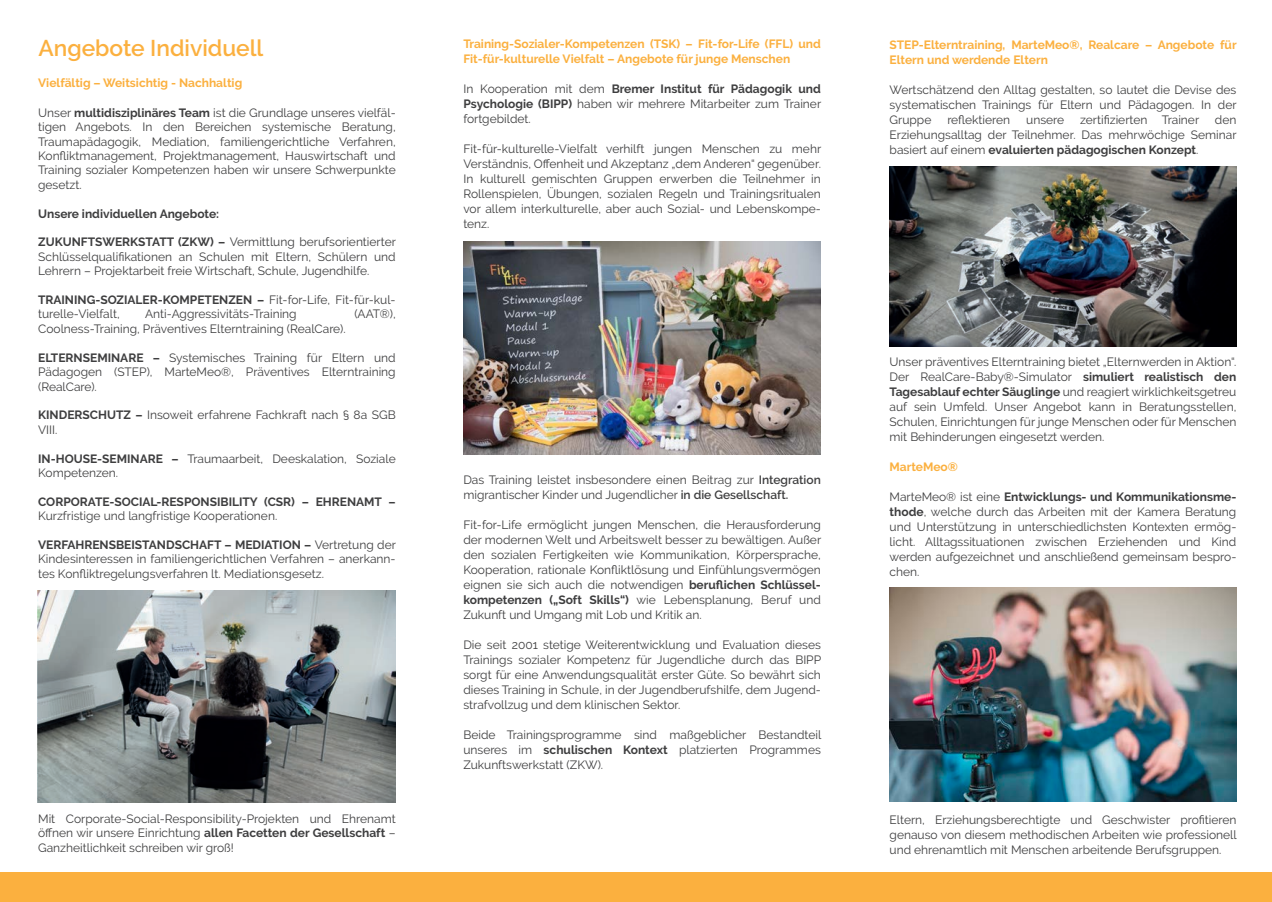
<style>
.page{position:relative;width:1272px;height:902px;background:#fff}
.page>*{position:absolute;margin:0;border:0;box-sizing:border-box;transform-origin:0 0}
.t1{font:600 22.8px "Raleway";color:#fbb03f}
.t2{font:12px/15px "Raleway";color:#3e3e3f;text-align:justify}
.t3{font:700 12px/15px "Raleway";color:#fbb03f}
.t4{font:700 12px "Raleway";color:#3e3e3f}
.s1{font-weight:700}
.s2{font-weight:600}
</style>
<div class="page">
<div style="left:0;top:872px;width:1271px;height:29px;background:#fbb03f"></div>
<img style="left:38px;top:590px;width:358px;height:212px">
<img style="left:463px;top:241px;width:358px;height:213px">
<img style="left:889px;top:166px;width:347px;height:180px">
<img style="left:889px;top:587px;width:347px;height:214px">
<h1 class="t1" style="left:38px;top:34px;width:226px">Angebote Individuell</h1>
<p class="t3" style="left:463px;top:37px;width:359px">Training-Sozialer-Kompetenzen (TSK) – Fit-for-Life (FFL) und<br>Fit-für-kulturelle Vielfalt – Angebote für junge Menschen</p>
<p class="t2" style="left:463px;top:82px;width:359px">In Kooperation mit dem <span class="s1">Bremer Institut für Pädagogik und Psychologie (BIPP)</span> haben wir mehrere Mitarbeiter zum Trainer fortgebildet.</p>
<p class="t2" style="left:463px;top:142px;width:359px">Fit-für-kulturelle-Vielfalt verhilft jungen Menschen zu mehr Verständnis, Offenheit und Akzeptanz „dem Anderen“ gegenüber.<br>In kulturell gemischten Gruppen erwerben die Teilnehmer in Rollenspielen, Übungen, sozialen Regeln und Trainingsritualen vor allem interkulturelle, aber auch Sozial- und Lebenskompe&shy;tenz.</p>
<p class="t3" style="left:38px;top:76px;width:206px">Vielfältig – Weitsichtig - Nachhaltig</p>
<p class="t2" style="left:38px;top:105px;width:359px;line-height:14.4px">Unser <span class="s1">multidisziplinäres Team</span> ist die Grundlage unseres vielfäl&shy;tigen Angebots. In den Bereichen systemische Beratung, Traumapädagogik, Mediation, familiengerichtliche Verfahren, Konfliktmanagement, Projektmanagement, Hauswirtschaft und Training sozialer Kompetenzen haben wir unsere Schwerpunkte gesetzt.</p>
<p class="t4" style="left:38px;top:206px;width:182px">Unsere individuellen Angebote:</p>
<p class="t2" style="left:38px;top:235px;width:359px;line-height:14.4px"><span class="s1">ZUKUNFTSWERKSTATT (ZKW) –</span> Vermittlung berufsorientierter Schlüsselqualifikationen an Schulen mit Eltern, Schülern und Lehrern – Projektarbeit freie Wirtschaft, Schule, Jugendhilfe.</p>
<p class="t2" style="left:38px;top:292px;width:359px;line-height:14.4px"><span class="s1">TRAINING-SOZIALER-KOMPETENZEN –</span> Fit-for-Life, Fit-für-kul&shy;turelle-Vielfalt,</p>
<p class="t2" style="left:145px;top:307px;width:153px">Anti-Aggressivitäts-Training</p>
<p class="t2" style="left:354px;top:307px;width:43px">(AAT®),</p>
<p class="t2" style="left:38px;top:321px;width:309px">Coolness-Training, Präventives Elterntraining (RealCare).</p>
<p class="t2" style="left:38px;top:350px;width:359px;line-height:14.4px"><span class="s1">ELTERNSEMINARE –</span> Systemisches Training für Eltern und Pädagogen (STEP), MarteMeo®, Präventives Elterntraining (RealCare).</p>
<p class="t2" style="left:38px;top:408px;width:359px;line-height:14.4px"><span class="s1">KINDERSCHUTZ –</span> Insoweit erfahrene Fachkraft nach § 8a SGB<br>VIII.</p>
<p class="t2" style="left:38px;top:451px;width:359px;line-height:14.4px"><span class="s1">IN-HOUSE-SEMINARE –</span> Traumaarbeit, Deeskalation, Soziale<br>Kompetenzen.</p>
<p class="t4" style="left:38px;top:494px;width:359px">CORPORATE-SOCIAL-RESPONSIBILITY (CSR) – EHRENAMT –</p>
<p class="t2" style="left:38px;top:508px;width:241px">Kurzfristige und langfristige Kooperationen.</p>
<p class="t2" style="left:38px;top:537px;width:359px;line-height:14.4px"><span class="s1">VERFAHRENSBEISTANDSCHAFT – MEDIATION –</span> Vertretung der Kindesinteressen in familiengerichtlichen Verfahren – anerkann&shy;tes Konfliktregelungsverfahren lt. Mediationsgesetz.</p>
<p class="t2" style="left:463px;top:472px;width:359px">Das Training leistet insbesondere einen Beitrag zur <span class="s2">Integration </span>migrantischer Kinder und Jugendlicher <span class="s2">in die Gesellschaft.</span></p>
<p class="t2" style="left:463px;top:517px;width:359px">Fit-for-Life ermöglicht jungen Menschen, die Herausforderung der modernen Welt und Arbeitswelt besser zu bewältigen. Außer den sozialen Fertigkeiten wie Kommunikation, Körpersprache, Kooperation, rationale Konfliktlösung und Einfühlungsvermögen eignen sie sich auch die notwendigen <span class="s1">beruflichen Schlüssel&shy;kompetenzen („Soft Skills“)</span> wie Lebensplanung, Beruf und Zukunft und Umgang mit Lob und Kritik an.</p>
<p class="t2" style="left:463px;top:637px;width:359px">Die seit 2001 stetige Weiterentwicklung und Evaluation dieses Trainings sozialer Kompetenz für Jugendliche durch das BIPP sorgt für eine Anwendungsqualität erster Güte. So bewährt sich dieses Training in Schule, in der Jugendberufshilfe, dem Jugend&shy;strafvollzug und dem klinischen Sektor.</p>
<p class="t2" style="left:463px;top:727px;width:359px">Beide Trainingsprogramme sind maßgeblicher Bestandteil unseres im <span class="s1">schulischen Kontext</span> platzierten Programmes Zukunftswerkstatt (ZKW).</p>
<p class="t2" style="left:38px;top:811px;width:359px;line-height:14.4px">Mit Corporate-Social-Responsibility-Projekten und Ehrenamt öffnen wir unsere Einrichtung <span class="s1">allen Facetten der Gesellschaft</span> – Ganzheitlichkeit schreiben wir groß!</p>
<p class="t3" style="left:889px;top:38px;width:348px">STEP-Elterntraining, MarteMeo®, Realcare – Angebote für<br>Eltern und werdende Eltern</p>
<p class="t2" style="left:889px;top:82px;width:348px">Wertschätzend den Alltag gestalten, so lautet die Devise des systematischen Trainings für Eltern und Pädagogen. In der Gruppe</p>
<p class="t2" style="left:947px;top:112px;width:64px">reflektieren</p>
<p class="t2" style="left:1026px;top:112px;width:39px">unsere</p>
<p class="t2" style="left:1080px;top:112px;width:121px">zertifizierten Trainer</p>
<p class="t2" style="left:889px;top:112px;width:348px;text-indent:325px">den Erziehungsalltag der Teilnehmer. Das mehrwöchige Seminar basiert auf einem <span class="s1">evaluierten pädagogischen Konzept</span>.</p>
<p class="t2" style="left:889px;top:354px;width:348px">Unser präventives Elterntraining bietet „Elternwerden in Aktion“.<br>Der RealCare-Baby®-Simulator <span class="s1">simuliert realistisch den Tagesablauf echter Säuglinge</span> und reagiert wirklichkeitsgetreu auf sein Umfeld. Unser Angebot kann in Beratungsstellen, Schulen, Einrichtungen für junge Menschen oder für Menschen mit Behinderungen eingesetzt werden.</p>
<p class="t3" style="left:889px;top:459px;width:70px">MarteMeo®</p>
<p class="t2" style="left:889px;top:489px;width:348px">MarteMeo® ist eine <span class="s1">Entwicklungs- und Kommunikationsme&shy;thode</span>, welche durch das Arbeiten mit der Kamera Beratung und Unterstützung in unterschiedlichsten Kontexten ermög&shy;licht. Alltagssituationen zwischen Erziehenden und Kind werden aufgezeichnet und anschließend gemeinsam bespro&shy;chen.</p>
<p class="t2" style="left:889px;top:811px;width:348px">Eltern, Erziehungsberechtigte und Geschwister profitieren genauso von diesem methodischen Arbeiten wie professionell und ehrenamtlich mit Menschen arbeitende Berufsgruppen.</p>
</div>
